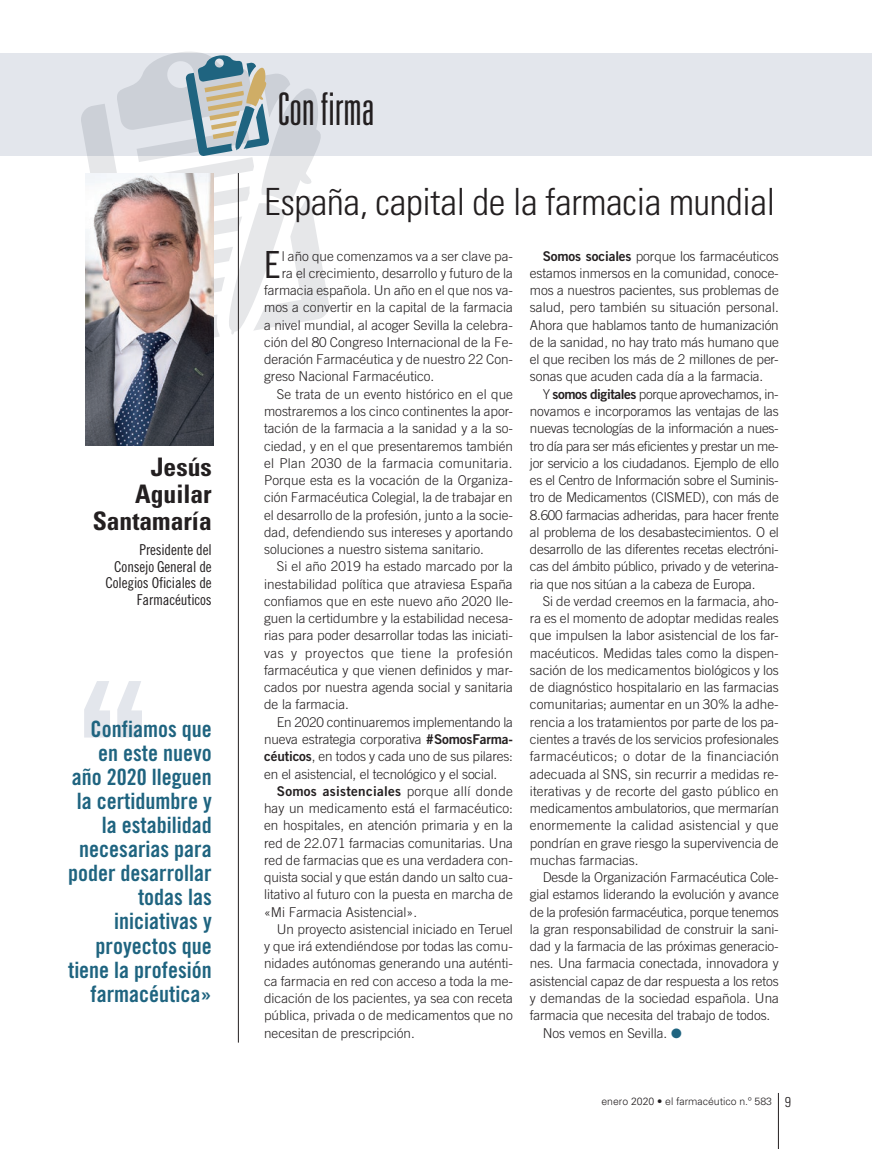
<style>
.page{position:relative;width:872px;height:1149px;background:#fff}
.page>*{position:absolute;margin:0;border:0;box-sizing:border-box;transform-origin:0 0}
.t1{font:300 ultra-condensed 45px "Univers LT Std";color:#231f20}
.CON_FIRMA_titol{font:300 condensed 37.5px "Univers LT Std";letter-spacing:-.01em;color:#231f20}
.TEXT_GENERAL_capitul{font:37.35px "Trade Gothic LT Std Cn 18";color:#231f20}
.autor{font:700 condensed 25.5px/27px "Univers LT Std";color:#231f20;text-align:right}
.FRASE_DESTACADA{font:22.5px/24px "Trade Gothic LT Std Bd Cn 20";color:#1f6480;text-align:right}
.CARREGS{font:15px/16.5px "Trade Gothic LT Std Cn 18";letter-spacing:-.01em;color:#231f20;text-align:right}
.t2{font:300 condensed 14.25px "Univers LT Std";color:#231f20}
.TEXT_GENERAL{font:300 13.5px/17.2px "Trade Gothic LT Std";color:#231f20;text-align:justify}
.TEXT_GENERAL_capitul-2{font:300 13.5px "Trade Gothic LT Std";color:#231f20}
.t3{font:300 10.5px "Univers LT Std";color:#231f20}
.s1{font-family:"Trade Gothic LT Std Bd 2";font-weight:400}
.s2{color:#1f6480}
</style>
<div class="page">
<div style="left:0;top:54px;width:872px;height:102px;background:#e3e6ec"></div>
<hr style="left:778px;top:1092px;width:1px;height:56px;background:#231f20">
<svg style="left:80px;top:52px;width:250px;height:300px"></svg>
<img style="left:85px;top:173px;width:128px;height:272px">
<hr style="left:238px;top:173px;width:1px;height:869px;background:#231f20">
<svg style="left:117px;top:681px;width:25px;height:56px"></svg>
<svg style="left:84px;top:681px;width:26px;height:56px"></svg>
<p class="autor" style="left:93px;top:453px;width:121px">Jesús<br>Aguilar<br>Santamaría</p>
<p class="CARREGS" style="left:106px;top:541px;width:108px">Presidente del<br>Consejo General de<br>Colegios Oficiales de<br>Farmacéuticos</p>
<p class="FRASE_DESTACADA" style="left:68px;top:717px;width:145px">Confiamos que en este nuevo año 2020 lleguen la certidumbre y la estabilidad necesarias para poder desarrollar todas las iniciativas y proyectos que tiene la profesión farmacéutica»</p>
<h1 class="t1" style="left:277px;top:85px;width:99px">Con firma</h1>
<p class="CON_FIRMA_titol" style="left:264px;top:179px;width:512px">España, capital de la farmacia mundial</p>
<p class="TEXT_GENERAL_capitul" style="left:264px;top:242px;width:18px">E</p>
<p class="TEXT_GENERAL_capitul-2" style="left:282px;top:248px;width:233px">l año que comenzamos va a ser clave pa-</p>
<p class="TEXT_GENERAL" style="left:530px;top:247px;width:250px;text-indent:13px"><span class="s1">Somos sociales</span> porque los farmacéuticos estamos inmersos en la comunidad, conoce&shy;mos a nuestros pacientes, sus problemas de salud, pero también su situación personal.<br>Ahora que hablamos tanto de humanización de la sanidad, no hay trato más humano que el que reciben los más de 2 millones de per&shy;sonas que acuden cada día a la farmacia.</p>
<p class="TEXT_GENERAL" style="left:530px;top:385px;width:250px;text-indent:13px">Y <span class="s1">somos digitales</span> porque aprovechamos, in&shy;novamos e incorporamos las ventajas de las nuevas tecnologías de la información a nues&shy;tro día para ser más eficientes y prestar un me&shy;jor servicio a los ciudadanos. Ejemplo de ello es el Centro de Información sobre el Suminis&shy;tro de Medicamentos (CISMED), con más de 8.600 farmacias adheridas, para hacer frente al problema de los desabastecimientos. O el desarrollo de las diferentes recetas electróni&shy;cas del ámbito público, privado y de veterina&shy;ria que nos sitúan a la cabeza de Europa.</p>
<p class="TEXT_GENERAL" style="left:530px;top:592px;width:250px;text-indent:13px">Si de verdad creemos en la farmacia, aho&shy;ra es el momento de adoptar medidas reales que impulsen la labor asistencial de los far&shy;macéuticos. Medidas tales como la dispen&shy;sación de los medicamentos biológicos y los de diagnóstico hospitalario en las farmacias comunitarias; aumentar en un 30% la adhe&shy;rencia a los tratamientos por parte de los pa&shy;cientes a través de los servicios profesionales farmacéuticos; o dotar de la financiación adecuada al SNS, sin recurrir a medidas re&shy;iterativas y de recorte del gasto público en medicamentos ambulatorios, que mermarían enormemente la calidad asistencial y que pondrían en grave riesgo la supervivencia de muchas farmacias.</p>
<p class="TEXT_GENERAL" style="left:530px;top:868px;width:250px;text-indent:13px">Desde la Organización Farmacéutica Cole&shy;gial estamos liderando la evolución y avance de la profesión farmacéutica, porque tenemos la gran responsabilidad de construir la sani&shy;dad y la farmacia de las próximas generacio&shy;nes. Una farmacia conectada, innovadora y asistencial capaz de dar respuesta a los retos y demandas de la sociedad española. Una farmacia que necesita del trabajo de todos.</p>
<p class="TEXT_GENERAL" style="left:543px;top:1023px;width:140px">Nos vemos en Sevilla. <span class="s2">●</span></p>
<p class="TEXT_GENERAL_capitul-2" style="left:282px;top:265px;width:233px">ra el crecimiento, desarrollo y futuro de la</p>
<p class="TEXT_GENERAL_capitul-2" style="left:264px;top:282px;width:250px">farmacia española. Un año en el que nos va-</p>
<p class="TEXT_GENERAL_capitul-2" style="left:264px;top:299px;width:250px">mos a convertir en la capital de la farmacia</p>
<p class="TEXT_GENERAL_capitul-2" style="left:264px;top:317px;width:250px">a nivel mundial, al acoger Sevilla la celebra-</p>
<p class="TEXT_GENERAL_capitul-2" style="left:264px;top:334px;width:250px">ción del 80 Congreso Internacional de la Fe-</p>
<p class="TEXT_GENERAL_capitul-2" style="left:264px;top:351px;width:250px">deración Farmacéutica y de nuestro 22 Con-</p>
<p class="TEXT_GENERAL_capitul-2" style="left:264px;top:368px;width:172px">greso Nacional Farmacéutico.</p>
<p class="TEXT_GENERAL" style="left:264px;top:385px;width:250px;text-indent:13px">Se trata de un evento histórico en el que mostraremos a los cinco continentes la apor&shy;tación de la farmacia a la sanidad y a la so&shy;ciedad, y en el que presentaremos también el Plan 2030 de la farmacia comunitaria.<br>Porque esta es la vocación de la Organiza&shy;ción Farmacéutica Colegial, la de trabajar en el desarrollo de la profesión, junto a la socie&shy;dad, defendiendo sus intereses y aportando soluciones a nuestro sistema sanitario.</p>
<p class="TEXT_GENERAL" style="left:264px;top:557px;width:250px;text-indent:13px">Si el año 2019 ha estado marcado por la inestabilidad política que atraviesa España confiamos que en este nuevo año 2020 lle&shy;guen la certidumbre y la estabilidad necesa&shy;rias para poder desarrollar todas las iniciati&shy;vas y proyectos que tiene la profesión farmacéutica y que vienen definidos y mar&shy;cados por nuestra agenda social y sanitaria de la farmacia.</p>
<p class="TEXT_GENERAL" style="left:264px;top:713px;width:250px;text-indent:13px">En 2020 continuaremos implementando la nueva estrategia corporativa <span class="s1">#SomosFarma&shy;céuticos</span>, en todos y cada uno de sus pilares: en el asistencial, el tecnológico y el social.</p>
<p class="TEXT_GENERAL" style="left:264px;top:782px;width:250px;text-indent:13px"><span class="s1">Somos asistenciales</span> porque allí donde hay un medicamento está el farmacéutico: en hospitales, en atención primaria y en la red de 22.071 farmacias comunitarias. Una red de farmacias que es una verdadera con&shy;quista social y que están dando un salto cua&shy;litativo al futuro con la puesta en marcha de «Mi Farmacia Asistencial».</p>
<p class="TEXT_GENERAL" style="left:264px;top:920px;width:250px;text-indent:13px">Un proyecto asistencial iniciado en Teruel y que irá extendiéndose por todas las comu&shy;nidades autónomas generando una auténti&shy;ca farmacia en red con acceso a toda la me&shy;dicación de los pacientes, ya sea con receta pública, privada o de medicamentos que no necesitan de prescripción.</p>
<p class="t3" style="left:601px;top:1094px;width:172px">enero 2020 • el farmacéutico n.º 583</p>
<p class="t2" style="left:784px;top:1092px;width:8px">9</p>
</div>
